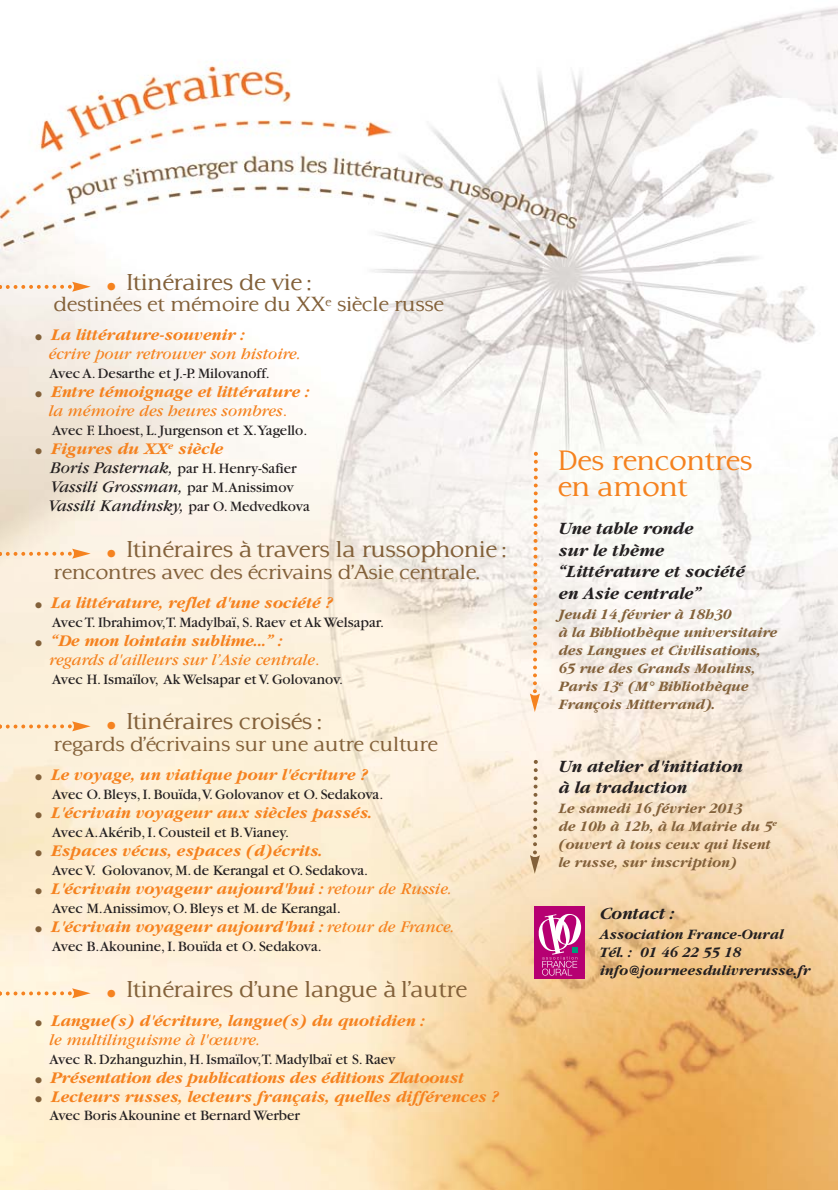
<style>
.page{position:relative;width:838px;height:1190px;background:#fff}
.page>*{position:absolute;margin:0;border:0;box-sizing:border-box;transform-origin:0 0}
.t1{font:500 22px/26.4px "Typo 3";color:#f5821f}
.t2{font:500 18px "Typo 3";color:#83613a}
.t3{font:italic 700 18px/21.6px "Garamond";color:#231f20}
.t4{font:italic 700 17px/19px "Garamond";color:#f5821f;text-align:center}
.t5{font:italic 17px/19px "Garamond";color:#f5821f}
.t6{font:italic 17px/19px "Garamond";color:#231f20}
.t7{font:500 16px "Typo 3";color:#83613a}
.t8{font:15px "Garamond";color:#231f20}
.t9{font:italic 700 15px/18px "Garamond";color:#83613a}
.t10{font:italic 700 15px/18px "Garamond";color:#231f20}
.s1{color:#f5821f}
.s2{color:#83613a}
.s3{font-weight:700}
.s4{font-weight:400}
.s5{font-weight:400;font-style:normal}
.s6{font-style:italic;font-size:17px}
.s7{font-style:normal;font-size:15px}
.s8{font-style:normal}
.s9{font-size:16px}
</style>
<div class="page">
<img style="left:0;top:7px;width:838px;height:1183px">
<svg style="left:530px;top:450px;width:10px;height:262px"></svg>
<svg style="left:530px;top:758px;width:10px;height:116px"></svg>
<svg style="left:0;top:282px;width:91px;height:10px"></svg>
<svg style="left:0;top:549px;width:91px;height:10px"></svg>
<svg style="left:0;top:721px;width:91px;height:10px"></svg>
<svg style="left:0;top:988px;width:91px;height:10px"></svg>
<div style="left:535px;top:906px;width:50px;height:72px;background:#b60072"></div>
<svg style="left:539px;top:914px;width:42px;height:62px"></svg>
<p class="t2" style="left:107px;top:274px;width:204px"><span class="s1">●</span> Itinéraires de vie :</p>
<p class="t7" style="left:54px;top:297px;width:392px">destinées et mémoire du XX<sup>e</sup> siècle russe</p>
<p class="t5" style="left:49px;top:327px;width:254px;text-indent:-13px"><span class="s2">●</span> <span class="s3">La littérature-souvenir :<br></span>écrire pour retrouver son histoire.</p>
<p class="t8" style="left:50px;top:369px;width:222px">Avec A. Desarthe et J.-P. Milovanoff.</p>
<p class="t4" style="left:35px;top:384px;width:275px"><span class="s2">●</span> Entre témoignage et littérature : <span class="s4">la mémoire des heures sombres</span><span class="s5">.</span></p>
<p class="t8" style="left:52px;top:426px;width:257px">Avec F. Lhoest, L. Jurgenson et X.Yagello.</p>
<p class="t4" style="left:35px;top:441px;width:189px"><span class="s2">●</span> Figures du XX<sup>e</sup> siècle</p>
<p class="t8" style="left:50px;top:464px;width:248px"><span class="s6">Boris Pasternak,</span> par H. Henry-Safier</p>
<p class="t6" style="left:48px;top:479px;width:263px">Vassili Grossman, <span class="s7">par M.Anissimov<br></span>Vassili Kandinsky, <span class="s7">par O. Medvedkova</span></p>
<p class="t2" style="left:107px;top:541px;width:399px"><span class="s1">●</span> Itinéraires à travers la russophonie :</p>
<p class="t7" style="left:54px;top:565px;width:427px">rencontres avec des écrivains d’Asie centrale.</p>
<p class="t4" style="left:35px;top:594px;width:298px"><span class="s2">●</span> La littérature, reflet d'une société ?</p>
<p class="t8" style="left:52px;top:617px;width:333px">Avec T. Ibrahimov,T. Madylbaï, S. Raev et Ak Welsapar.</p>
<p class="t5" style="left:50px;top:633px;width:272px;text-indent:-14px"><span class="s2">●</span> <span class="s3">“De mon lointain sublime...” : </span>regards d'ailleurs sur l’Asie centrale<span class="s8">.</span></p>
<p class="t8" style="left:52px;top:674px;width:292px">Avec H. Ismaïlov, Ak Welsapar et V. Golovanov.</p>
<p class="t2" style="left:107px;top:713px;width:214px"><span class="s1">●</span> Itinéraires croisés :</p>
<p class="t7" style="left:54px;top:737px;width:386px">regards d’écrivains sur une autre culture</p>
<p class="t4" style="left:35px;top:767px;width:333px"><span class="s2">●</span> Le voyage, un viatique pour l'écriture ?</p>
<p class="t8" style="left:52px;top:789px;width:333px">Avec O. Bleys, I. Bouïda,V. Golovanov et O. Sedakova.</p>
<p class="t4" style="left:35px;top:805px;width:338px"><span class="s2">●</span> L'écrivain voyageur aux siècles passés.</p>
<p class="t8" style="left:52px;top:827px;width:239px">Avec A.Akérib, I. Cousteil et B.Vianey.</p>
<p class="t4" style="left:35px;top:843px;width:289px"><span class="s2">●</span> Espaces vécus, espaces (d)écrits.</p>
<p class="t8" style="left:52px;top:865px;width:318px">Avec V. Golovanov, M. de Kerangal et O. Sedakova.</p>
<p class="t4" style="left:35px;top:881px;width:418px"><span class="s2">●</span> L'écrivain voyageur aujourd'hui : <span class="s4">retour de Russie.</span></p>
<p class="t8" style="left:52px;top:903px;width:290px">Avec M.Anissimov, O. Bleys et M. de Kerangal<span class="s9">.</span></p>
<p class="t4" style="left:35px;top:919px;width:421px"><span class="s2">●</span> L'écrivain voyageur aujourd'hui : <span class="s4">retour de France.</span></p>
<p class="t8" style="left:52px;top:941px;width:271px">Avec B.Akounine, I. Bouïda et O. Sedakova.</p>
<p class="t2" style="left:107px;top:981px;width:362px"><span class="s1">●</span> Itinéraires d'une langue à l'autre</p>
<p class="t4" style="left:50px;top:1012px;width:376px;text-align:left;text-indent:-14px"><span class="s2">●</span> Langue(s) d'écriture, langue(s) du quotidien : <span class="s4">le multilinguisme à l'œuvre.</span></p>
<p class="t8" style="left:50px;top:1054px;width:347px">Avec R. Dzhanguzhin, H. Ismaïlov,T. Madylbaï et S. Raev</p>
<p class="t4" style="left:35px;top:1069px;width:430px"><span class="s2">●</span> Présentation des publications des éditions Zlatooust</p>
<p class="t4" style="left:35px;top:1088px;width:464px"><span class="s2">●</span> Lecteurs russes, lecteurs français, quelles différences ?</p>
<p class="t8" style="left:50px;top:1110px;width:252px">Avec Boris Akounine et Bernard Werber</p>
<p class="t1" style="left:558px;top:450px;width:196px">Des rencontres en amont</p>
<p class="t3" style="left:558px;top:519px;width:188px">Une table ronde<br>sur le thème “Littérature et société en Asie centrale”</p>
<p class="t9" style="left:558px;top:606px;width:221px">Jeudi 14 février à 18h30<br>à la Bibliothèque universitaire des Langues et Civilisations,<br>65 rue des Grands Moulins,<br>Paris 13<sup>e</sup> (M° Bibliothèque<br>François Mitterrand).</p>
<p class="t3" style="left:558px;top:757px;width:186px">Un atelier d'initiation à la traduction</p>
<p class="t9" style="left:558px;top:801px;width:220px">Le samedi 16 février 2013<br>de 10h à 12h, à la Mairie du 5<sup>e </sup>(ouvert à tous ceux qui lisent le russe, sur inscription)</p>
<p class="t3" style="left:599px;top:905px;width:76px">Contact :</p>
<p class="t10" style="left:599px;top:927px;width:212px">Association France-Oural<br>Tél. : 01 46 22 55 18 info@journeesdulivrerusse.fr</p>
</div>
